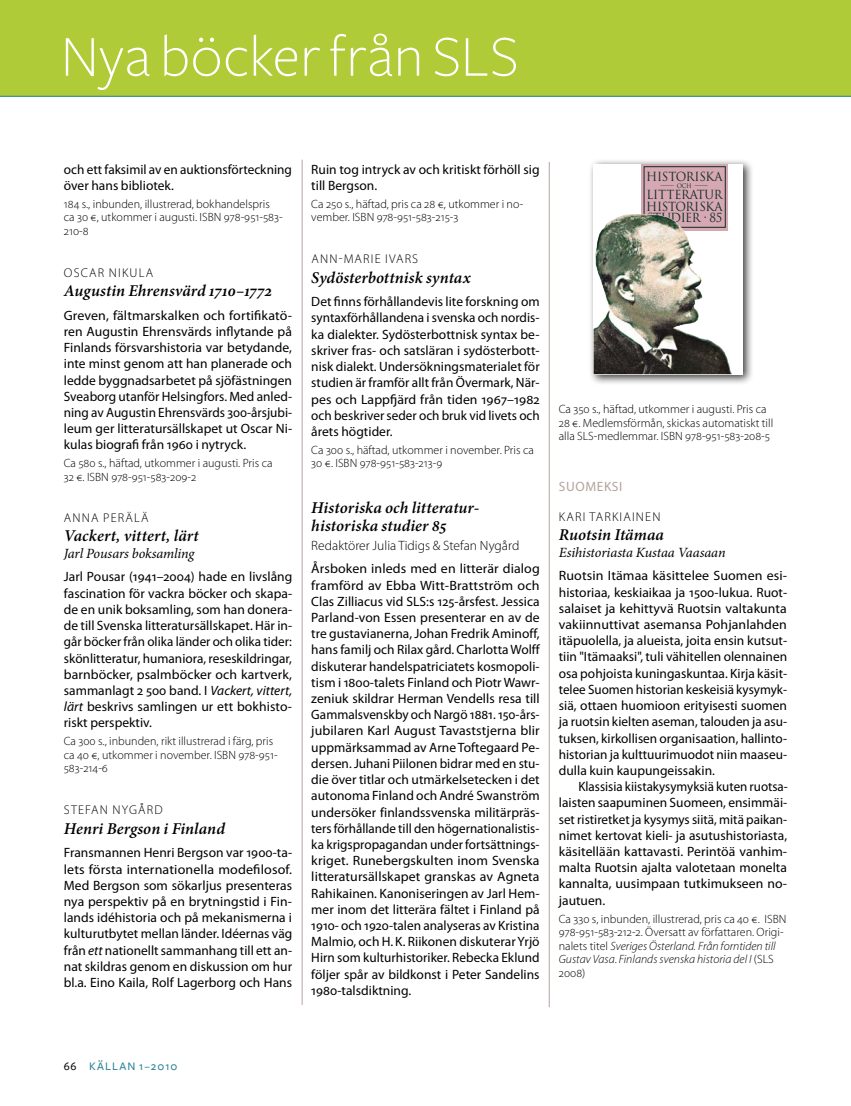
<style>
.page{position:relative;width:851px;height:1106px;background:#fff}
.page>*{position:absolute;margin:0;border:0;box-sizing:border-box;transform-origin:0 0}
.Rubrik_01_sans{font:300 60px "Freight Sans";letter-spacing:.005em;color:#fff}
.boklista_titel{font:italic 600 16.5px/18px "Minion Pro";letter-spacing:.005em;color:#000}
.boklista_undertitel{font:italic 14.1px "Minion Pro";letter-spacing:-.01em;color:#000}
.bröd_aktuellt{font:13.5px/16.2px "Myriad Pro";color:#000;text-align:justify}
.bröd_sans{font:13.5px/16.2px "Myriad Pro";color:#000;text-align:justify}
.bröd_aktuellt-2{font:13.5px/16.2px "Myriad Pro";color:#000;text-align:justify;scale:.96 1}
.boklista_utgivare{font:300 13.5px "Myriad Pro";color:#000}
.bröd_sans-2{font:13.5px "Myriad Pro";letter-spacing:.04em;color:#b4a49e}
.boklista_författare{font:300 12.75px "Myriad Pro";letter-spacing:.09em;color:#000}
.t1{font:12.3px/11.4px "Trajan";letter-spacing:-.03em;color:#102b1f;text-align:justify;scale:.95 1}
.boklista_fakta{font:300 12px/13.5px "Myriad Pro";color:#000}
.t2{font:500 12px "Freight Sans";letter-spacing:.09em;color:#2d869a}
.t3{font:6.15px "Trajan";color:#102b1f;scale:.95 1}
.s1{font-style:italic}
.s2{font-family:"Freight Sans Medium SC";font-weight:400;color:#000}
</style>
<div class="page">
<div style="left:0;top:0;width:850px;height:97px;background:#afcb37"></div>
<hr style="left:302px;top:160px;width:1px;height:844px;background:#b4a49e">
<hr style="left:548px;top:162px;width:1px;height:845px;background:#b4a49e">
<div style="left:588px;top:159px;width:166px;height:226px;background:#000;opacity:.75"></div>
<svg style="left:593px;top:164px;width:149px;height:210px"></svg>
<svg style="left:641px;top:164px;width:87px;height:66px"></svg>
<div style="left:644px;top:167px;width:81px;height:60px;background:#d5a8b4"></div>
<svg style="left:621px;top:214px;width:16px;height:2px"></svg>
<p class="Rubrik_01_sans" style="left:61px;top:24px;width:459px">Nya böcker från SLS</p>
<p class="bröd_sans" style="left:64px;top:161px;width:230px">och ett faksimil av en auktionsförteckning över hans bibliotek.</p>
<p class="boklista_fakta" style="left:64px;top:197px;width:220px">184 s., inbunden, illustrerad, bokhandelspris ca 30 €, utkommer i augusti. ISBN 978-951-583-<br>210-8</p>
<p class="boklista_författare" style="left:64px;top:265px;width:91px">OSCAR NIKULA</p>
<p class="boklista_titel" style="left:64px;top:281px;width:210px">Augustin Ehrensvärd 1710–1772</p>
<p class="bröd_sans" style="left:64px;top:307px;width:230px">Greven, fältmarskalken och fortifikatö&shy;ren Augustin Ehrensvärds inflytande på Finlands försvarshistoria var betydande, inte minst genom att han planerade och ledde byggnadsarbetet på sjöfästningen Sveaborg utanför Helsingfors. Med anled&shy;ning av Augustin Ehrensvärds 300-årsjubi&shy;leum ger litteratursällskapet ut Oscar Ni&shy;kulas biografi från 1960 i nytryck.</p>
<p class="boklista_fakta" style="left:64px;top:456px;width:210px">Ca 580 s., häftad, utkommer i augusti. Pris ca<br>32 €. ISBN 978-951-583-209-2</p>
<p class="boklista_författare" style="left:64px;top:510px;width:86px">ANNA PERÄLÄ</p>
<p class="boklista_titel" style="left:64px;top:527px;width:136px">Vackert, vittert, lärt</p>
<p class="boklista_undertitel" style="left:64px;top:543px;width:132px">Jarl Pousars boksamling</p>
<p class="bröd_sans" style="left:64px;top:568px;width:230px">Jarl Pousar (1941–2004) hade en livslång fascination för vackra böcker och skapa&shy;de en unik boksamling, som han donera&shy;de till Svenska litteratursällskapet. Här in&shy;går böcker från olika länder och olika tider: skönlitteratur, humaniora, reseskildringar, barnböcker, psalmböcker och kartverk, sammanlagt 2 500 band. I <span class="s1">Vackert, vittert, lärt</span> beskrivs samlingen ur ett bokhisto&shy;riskt perspektiv.</p>
<p class="boklista_fakta" style="left:64px;top:734px;width:215px">Ca 300 s., inbunden, rikt illustrerad i färg, pris ca 40 €, utkommer i november. ISBN 978-951-<br>583-214-6</p>
<p class="boklista_författare" style="left:64px;top:802px;width:100px">STEFAN NYGÅRD</p>
<p class="boklista_titel" style="left:64px;top:819px;width:163px">Henri Bergson i Finland</p>
<p class="bröd_sans" style="left:64px;top:844px;width:230px">Fransmannen Henri Bergson var 1900-ta&shy;lets första internationella modefilosof.<br>Med Bergson som sökarljus presenteras nya perspektiv på en brytningstid i Fin&shy;lands idéhistoria och på mekanismerna i kulturutbytet mellan länder. Idéernas väg från <span class="s1">ett</span> nationellt sammanhang till ett an&shy;nat skildras genom en diskussion om hur bl.a. Eino Kaila, Rolf Lagerborg och Hans</p>
<p class="bröd_sans" style="left:311px;top:161px;width:230px">Ruin tog intryck av och kritiskt förhöll sig till Bergson.</p>
<p class="boklista_fakta" style="left:311px;top:197px;width:213px">Ca 250 s., häftad, pris ca 28 €, utkommer i no&shy;vember. ISBN 978-951-583-215-3</p>
<p class="boklista_författare" style="left:311px;top:251px;width:108px">ANN-MARIE IVARS</p>
<p class="boklista_titel" style="left:311px;top:268px;width:161px">Sydösterbottnisk syntax</p>
<p class="bröd_sans" style="left:311px;top:293px;width:230px">Det finns förhållandevis lite forskning om syntaxförhållandena i svenska och nordis&shy;ka dialekter. Sydösterbottnisk syntax be&shy;skriver fras- och satsläran i sydösterbott&shy;nisk dialekt. Undersökningsmaterialet för studien är framför allt från Övermark, När&shy;pes och Lappfjärd från tiden 1967–1982 och beskriver seder och bruk vid livets och årets högtider.</p>
<p class="boklista_fakta" style="left:311px;top:443px;width:224px">Ca 300 s., häftad, utkommer i november. Pris ca<br>30 €. ISBN 978-951-583-213-9</p>
<p class="boklista_titel" style="left:311px;top:499px;width:170px">Historiska och litteratur&shy;historiska studier 85</p>
<p class="boklista_utgivare" style="left:311px;top:537px;width:209px">Redaktörer Julia Tidigs &amp; Stefan Nygård</p>
<p class="bröd_aktuellt" style="left:311px;top:560px;width:230px">Årsboken inleds med en litterär dialog framförd av Ebba Witt-Brattström och Clas Zilliacus vid SLS:s 125-årsfest. Jessica Parland--von Essen presenterar en av de tre gustavianerna, Johan Fredrik Aminoff, hans familj och Rilax gård. Charlotta Wolff diskuterar handelspatriciatets kosmopoli&shy;tism i 1800-talets Finland och Piotr Wawr&shy;zeniuk skildrar Herman Vendells resa till Gammalsvenskby och Nargö 1881. 150-års&shy;jubilaren Karl August Tavaststjerna blir uppmärksammad av Arne Toftegaard Pe&shy;dersen. Juhani Piilonen bidrar med en stu&shy;die över titlar och utmärkelsetecken i det autonoma Finland och André Swanström undersöker finlandssvenska militärpräs&shy;ters förhållande till den högernationalistis&shy;ka krigspropagandan under fortsättnings&shy;kriget. Runebergskulten inom Svenska litteratursällskapet granskas av Agneta Rahikainen. Kanoniseringen av Jarl Hem&shy;mer inom det litterära fältet i Finland på 1910- och 1920-talen analyseras av Kristina Malmio, och H.K. Riikonen diskuterar Yrjö Hirn som kulturhistoriker. Rebecka Eklund följer spår av bildkonst i Peter Sandelins 1980-talsdiktning.</p>
<p class="t1" style="left:646px;top:171px;width:82px">HISTORISKA</p>
<p class="t3" style="left:660px;top:182px;width:52px">––––– OCH –––––</p>
<p class="t1" style="left:646px;top:189px;width:82px">LITTERATUR HISTORISKA STUDIER · 85</p>
<p class="boklista_fakta" style="left:558px;top:402px;width:216px">Ca 350 s., häftad, utkommer i augusti. Pris ca<br>28 €. Medlemsförmån, skickas automatiskt till alla SLS-medlemmar. ISBN 978-951-583-208-5</p>
<p class="bröd_sans-2" style="left:559px;top:478px;width:65px">SUOMEKSI</p>
<p class="boklista_författare" style="left:559px;top:509px;width:103px">KARI TARKIAINEN</p>
<p class="boklista_titel" style="left:558px;top:526px;width:107px">Ruotsin Itämaa</p>
<p class="boklista_undertitel" style="left:558px;top:542px;width:168px">Esihistoriasta Kustaa Vaasaan</p>
<p class="bröd_aktuellt" style="left:558px;top:567px;width:230px">Ruotsin Itämaa käsittelee Suomen esi&shy;historiaa, keskiaikaa ja 1500-lukua. Ruot&shy;salaiset ja kehittyvä Ruotsin valtakunta vakiinnuttivat asemansa Pohjanlahden itäpuolella, ja alueista, joita ensin kutsut&shy;tiin "Itämaaksi", tuli vähitellen olennainen osa pohjoista kuningaskuntaa. Kirja käsit&shy;telee Suomen historian keskeisiä kysymyk&shy;siä, ottaen huomioon erityisesti suomen ja ruotsin kielten aseman, talouden ja asu&shy;tuksen, kirkollisen organisaation, hallinto&shy;historian ja kulttuurimuodot niin maaseu&shy;dulla kuin kaupungeissakin.</p>
<p class="bröd_aktuellt-2" style="left:558px;top:778px;width:240px;text-indent:20px">Klassisia kiistakysymyksiä kuten ruotsa&shy;laisten saapuminen Suomeen, ensimmäi&shy;set ristiretket ja kysymys siitä, mitä paikan&shy;nimet kertovat kieli- ja asutushistoriasta, käsitellään kattavasti. Perintöä vanhim&shy;malta Ruotsin ajalta valotetaan monelta kannalta, uusimpaan tutkimukseen no&shy;jautuen.</p>
<p class="boklista_fakta" style="left:558px;top:911px;width:229px">Ca 330 s, inbunden, illustrerad, pris ca 40 €. ISBN 978-951-583-212-2. Översatt av författaren. Origi&shy;nalets titel <span class="s1">Sveriges Österland. Från forntiden till Gustav Vasa</span>. <span class="s1">Finlands svenska historia del I</span> (SLS 2008)</p>
<p class="t2" style="left:64px;top:1060px;width:115px"><span class="s2">66</span> KÄLLAN 1–2010</p>
</div>
